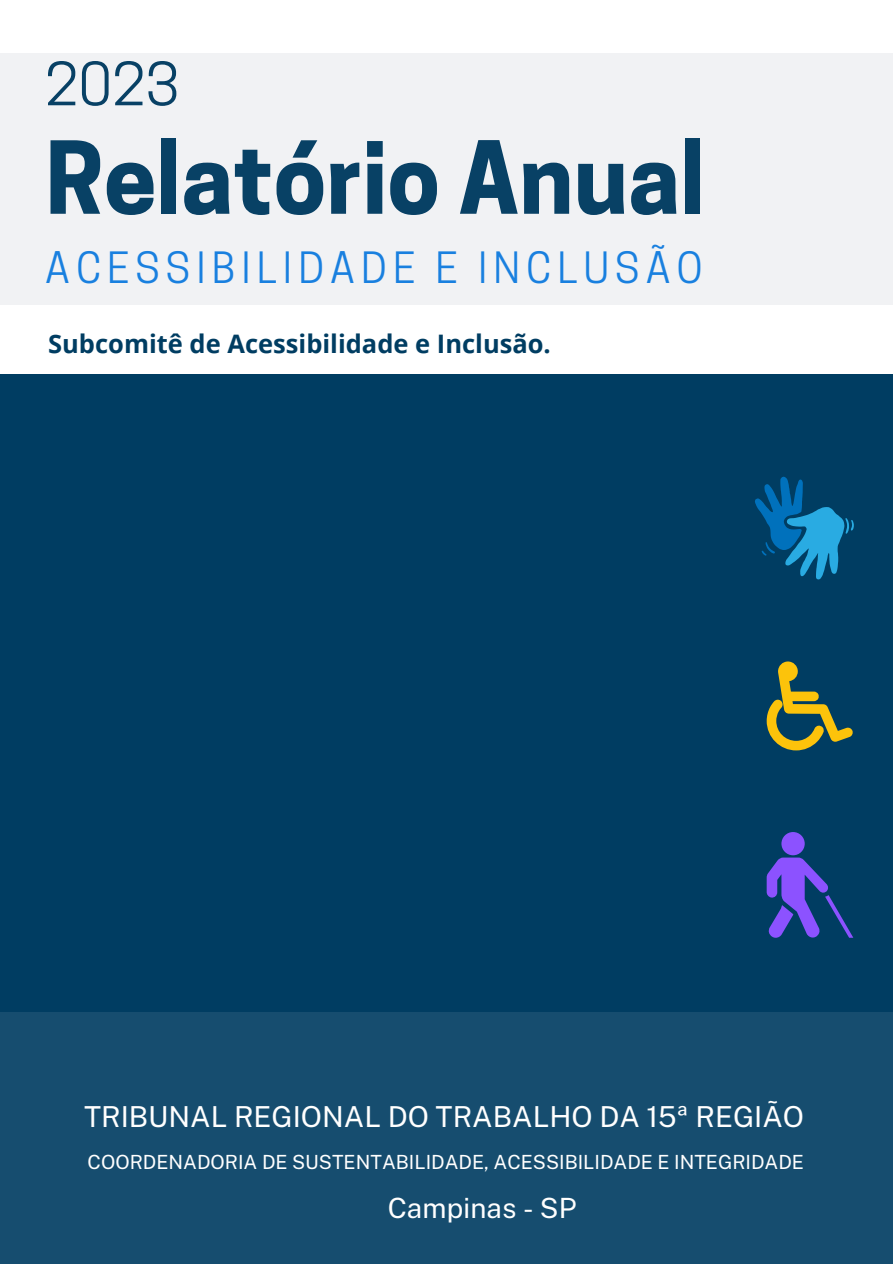
<style>
.page{position:relative;width:893px;height:1264px;background:#fff}
.page>*{position:absolute;margin:0;border:0;box-sizing:border-box;transform-origin:0 0}
.t1{font:700 94.2px "Cooper Hewitt";color:#003d62}
.t2{font:55.95px "Cooper Hewitt";color:#003d62}
.t3{font:40.5px "Cooper Hewitt";letter-spacing:.15em;color:#1382e8}
.t4{font:28.8px "Public Sans";color:#fff}
.t5{font:27.9px "Public Sans";color:#fff}
.t6{font:700 25.5px "Open Sans";color:#003d62}
.t7{font:19.5px "Public Sans";color:#fff}
</style>
<div class="page">
<div style="left:0;top:0;width:892px;height:1263px;background:#003d62"></div>
<div style="left:0;top:0;width:892px;height:373px;background:#fff"></div>
<svg style="left:755px;top:476px;width:98px;height:104px"></svg>
<svg style="left:766px;top:661px;width:87px;height:89px"></svg>
<div style="left:781px;top:832px;width:23px;height:23px;background:#8c52ff;border-radius:50%"></div>
<svg style="left:766px;top:857px;width:87px;height:80px"></svg>
<div style="left:0;top:53px;width:892px;height:251px;background:#f1f2f4"></div>
<div style="left:0;top:1011px;width:892px;height:252px;background:#164d6f"></div>
<h2 class="t2" style="left:45px;top:63px;width:136px">2023</h2>
<h1 class="t1" style="left:45px;top:143px;width:661px">Relatório Anual</h1>
<h3 class="t3" style="left:45px;top:253px;width:659px">ACESSIBILIDADE E INCLUSÃO</h3>
<h3 class="t6" style="left:48px;top:325px;width:504px">Subcomitê de Acessibilidade e Inclusão.</h3>
<h3 class="t4" style="left:84px;top:1099px;width:721px">TRIBUNAL REGIONAL DO TRABALHO DA 15ª REGIÃO</h3>
<p class="t7" style="left:88px;top:1150px;width:717px">COORDENADORIA DE SUSTENTABILIDADE, ACESSIBILIDADE E INTEGRIDADE</p>
<h3 class="t5" style="left:387px;top:1191px;width:190px">Campinas - SP</h3>
</div>
